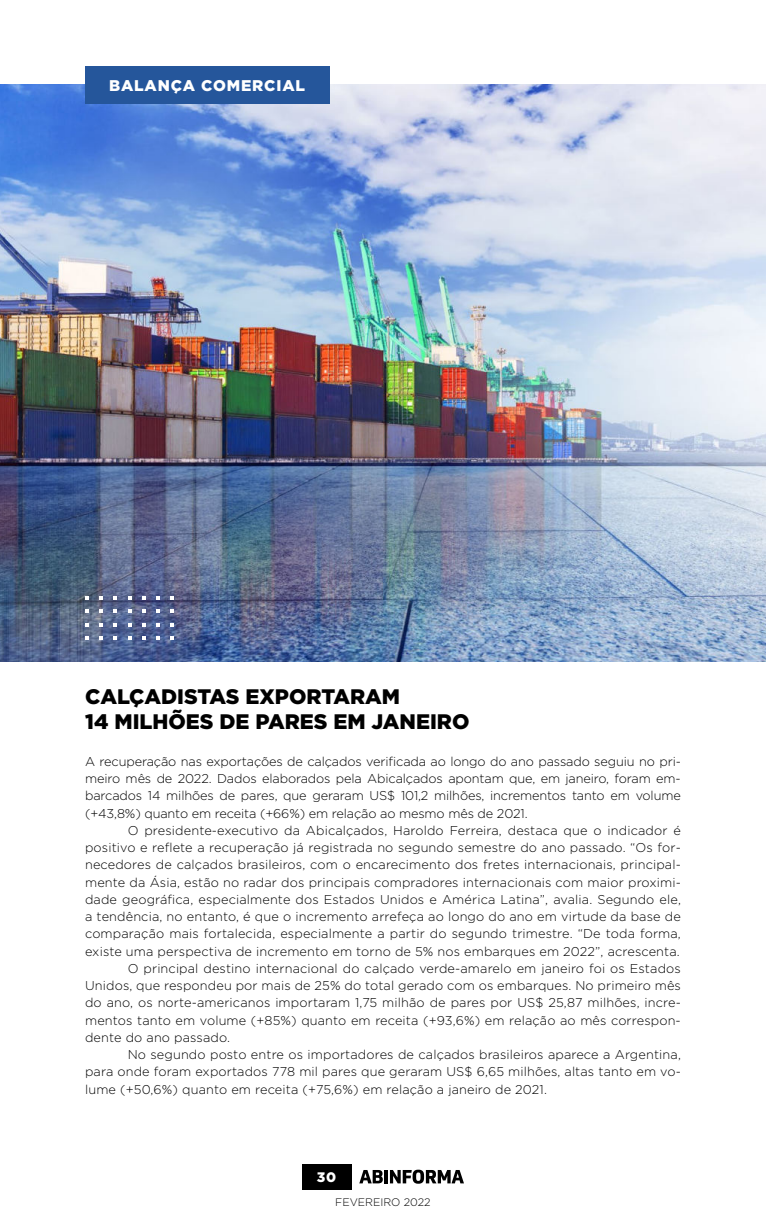
<style>
.page{position:relative;width:766px;height:1225px;background:#fff}
.page>*{position:absolute;margin:0;border:0;box-sizing:border-box;transform-origin:0 0}
.t1{font:900 21px/25.2px "Gotham";color:#000}
.t2{font:900 15.45px "Gotham";letter-spacing:.055em;color:#fff}
.t3{font:900 13.8px "Gotham";color:#fff}
.t4{font:300 12.75px/17.2px "Gotham";letter-spacing:.01em;color:#000;text-align:justify}
.t5{font:300 10.95px "Gotham";color:#000}
</style>
<div class="page">
<div style="left:302px;top:1164px;width:49px;height:25px;background:#000"></div>
<svg style="left:359px;top:1170px;width:23px;height:13px"></svg>
<hr style="left:384px;top:1170px;width:4px;height:13px;background:#000">
<svg style="left:390px;top:1169px;width:74px;height:14px"></svg>
<img style="left:0;top:85px;width:765px;height:576px">
<svg style="left:85px;top:596px;width:4px;height:3px"></svg>
<svg style="left:99px;top:596px;width:4px;height:3px"></svg>
<svg style="left:113px;top:596px;width:4px;height:3px"></svg>
<svg style="left:156px;top:596px;width:4px;height:3px"></svg>
<svg style="left:170px;top:596px;width:4px;height:3px"></svg>
<svg style="left:85px;top:609px;width:4px;height:4px"></svg>
<svg style="left:99px;top:609px;width:4px;height:4px"></svg>
<svg style="left:113px;top:609px;width:4px;height:4px"></svg>
<svg style="left:128px;top:609px;width:3px;height:4px"></svg>
<svg style="left:142px;top:609px;width:3px;height:4px"></svg>
<svg style="left:156px;top:609px;width:4px;height:4px"></svg>
<svg style="left:170px;top:609px;width:4px;height:4px"></svg>
<svg style="left:85px;top:623px;width:4px;height:3px"></svg>
<svg style="left:99px;top:623px;width:4px;height:3px"></svg>
<svg style="left:113px;top:623px;width:4px;height:3px"></svg>
<svg style="left:156px;top:623px;width:4px;height:3px"></svg>
<svg style="left:170px;top:623px;width:4px;height:3px"></svg>
<svg style="left:85px;top:636px;width:4px;height:4px"></svg>
<svg style="left:99px;top:636px;width:4px;height:4px"></svg>
<svg style="left:113px;top:636px;width:4px;height:4px"></svg>
<svg style="left:128px;top:636px;width:3px;height:4px"></svg>
<svg style="left:142px;top:636px;width:3px;height:4px"></svg>
<svg style="left:156px;top:636px;width:4px;height:4px"></svg>
<svg style="left:170px;top:636px;width:4px;height:4px"></svg>
<div style="left:85px;top:67px;width:244px;height:37px;background:#25569b"></div>
<p class="t2" style="left:109px;top:77px;width:197px">BALANÇA COMERCIAL</p>
<h1 class="t1" style="left:85px;top:683px;width:385px">CALÇADISTAS EXPORTARAM<br>14 MILHÕES DE PARES EM JANEIRO</h1>
<p class="t4" style="left:85px;top:752px;width:597px">A recuperação nas exportações de calçados verificada ao longo do ano passado seguiu no pri&shy;meiro mês de 2022. Dados elaborados pela Abicalçados apontam que, em janeiro, foram em&shy;barcados 14 milhões de pares, que geraram US$ 101,2 milhões, incrementos tanto em volume (+43,8%) quanto em receita (+66%) em relação ao mesmo mês de 2021.</p>
<p class="t4" style="left:128px;top:821px;width:554px">O presidente-executivo da Abicalçados, Haroldo Ferreira, destaca que o indicador é</p>
<p class="t4" style="left:85px;top:839px;width:597px">positivo e reflete a recuperação já registrada no segundo semestre do ano passado. “Os for-</p>
<p class="t4" style="left:85px;top:856px;width:597px">necedores de calçados brasileiros, com o encarecimento dos fretes internacionais, principal-</p>
<p class="t4" style="left:85px;top:873px;width:597px">mente da Ásia, estão no radar dos principais compradores internacionais com maior proximi-</p>
<p class="t4" style="left:85px;top:890px;width:597px">dade geográfica, especialmente dos Estados Unidos e América Latina”, avalia. Segundo ele,</p>
<p class="t4" style="left:85px;top:908px;width:597px">a tendência, no entanto, é que o incremento arrefeça ao longo do ano em virtude da base de</p>
<p class="t4" style="left:85px;top:925px;width:597px">comparação mais fortalecida, especialmente a partir do segundo trimestre. “De toda forma,</p>
<p class="t4" style="left:85px;top:942px;width:596px">existe uma perspectiva de incremento em torno de 5% nos embarques em 2022”, acrescenta.</p>
<p class="t4" style="left:128px;top:959px;width:554px">O principal destino internacional do calçado verde-amarelo em janeiro foi os Estados</p>
<p class="t4" style="left:85px;top:977px;width:597px">Unidos, que respondeu por mais de 25% do total gerado com os embarques. No primeiro mês</p>
<p class="t4" style="left:85px;top:994px;width:597px">do ano, os norte-americanos importaram 1,75 milhão de pares por US$ 25,87 milhões, incre-</p>
<p class="t4" style="left:85px;top:1011px;width:597px">mentos tanto em volume (+85%) quanto em receita (+93,6%) em relação ao mês correspon-</p>
<p class="t4" style="left:85px;top:1028px;width:146px">dente do ano passado.</p>
<p class="t4" style="left:128px;top:1046px;width:554px">No segundo posto entre os importadores de calçados brasileiros aparece a Argentina,</p>
<p class="t4" style="left:85px;top:1063px;width:597px">para onde foram exportados 778 mil pares que geraram US$ 6,65 milhões, altas tanto em vo-</p>
<p class="t4" style="left:85px;top:1080px;width:463px">lume (+50,6%) quanto em receita (+75,6%) em relação a janeiro de 2021.</p>
<p class="t3" style="left:317px;top:1169px;width:21px">30</p>
<p class="t5" style="left:335px;top:1197px;width:97px">FEVEREIRO 2022</p>
</div>
